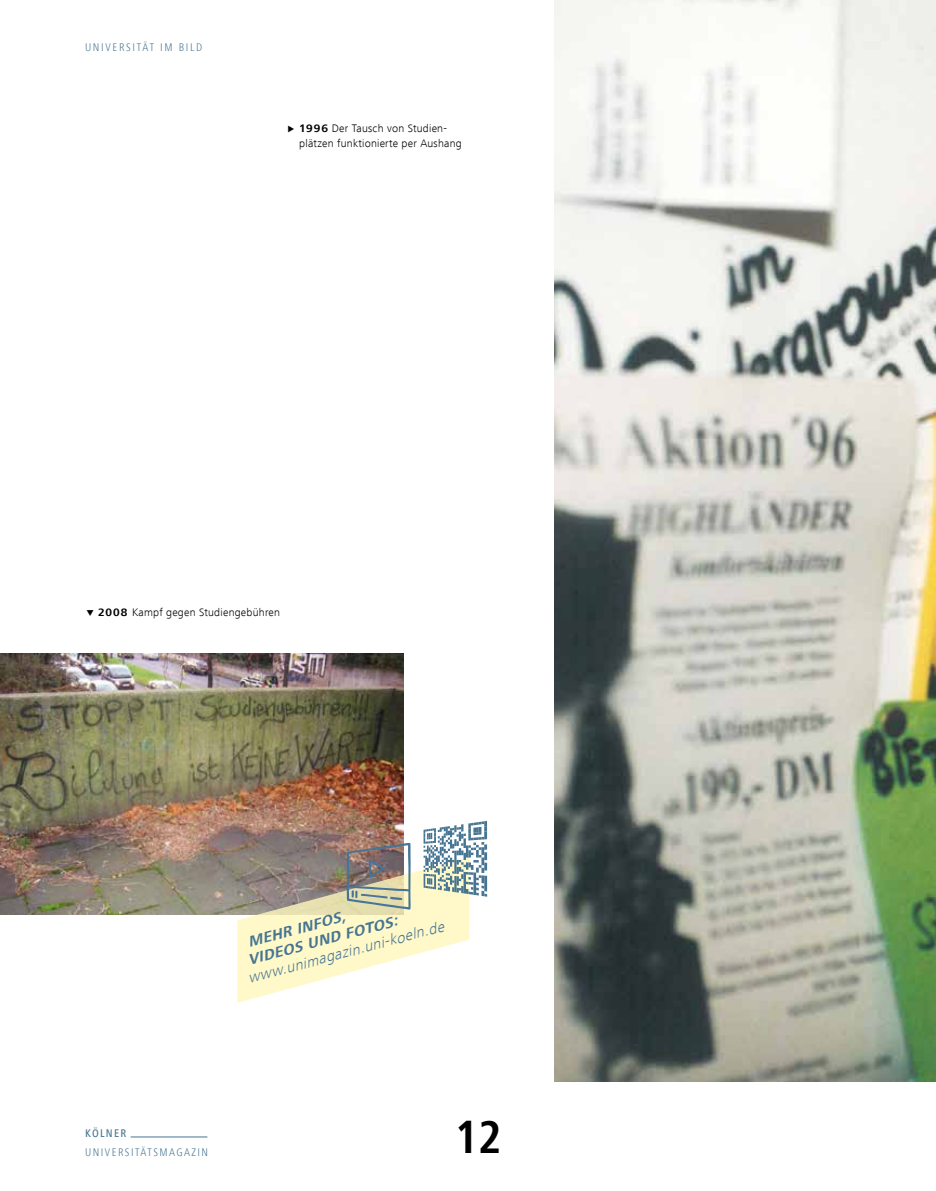
<style>
.page{position:relative;width:936px;height:1191px;background:#fff}
.page>*{position:absolute;margin:0;border:0;box-sizing:border-box;transform-origin:0 0}
.t1{font:700 condensed 48px "Frutiger Next LT";color:#000}
.t2{font:italic 300 15.3px "Frutiger Next LT";color:#467593}
.t3{font:italic 700 15.3px/17.5px "Frutiger Next LT";color:#467593}
.t4{font:300 condensed 11.4px "Frutiger Next LT";letter-spacing:.13em;color:#467593}
.t5{font:300 condensed 11.4px "Frutiger Next LT";letter-spacing:.15em;color:#467593}
.t6{font:500 condensed 11.4px "Frutiger Next LT";letter-spacing:.11em;color:#467593}
.t7{font:300 11.25px/14.9px "Frutiger Next LT";letter-spacing:.02em;color:#000}
.s1{font-weight:700}
</style>
<div class="page">
<img style="left:554px;top:0;width:381px;height:1081px">
<img style="left:0;top:653px;width:403px;height:261px">
<svg style="left:237px;top:821px;width:250px;height:181px"></svg>
<hr style="left:131px;top:1136px;width:76px;height:1px;background:#467593">
<p class="t5" style="left:85px;top:41px;width:119px">UNIVERSITÄT IM BILD</p>
<p class="t7" style="left:299px;top:121px;width:164px;text-indent:-13px">◆ <span class="s1">1996</span> Der Tausch von Studien&shy;plätzen funktionierte per Aushang</p>
<p class="t7" style="left:85px;top:605px;width:196px">▼ <span class="s1">2008</span> Kampf gegen Studiengebühren</p>
<h2 class="t3" style="left:241px;top:934px;width:156px;text-indent:5px;rotate:-15deg">MEHR INFOS,<br>VIDEOS UND FOTOS:</h2>
<h2 class="t2" style="left:246px;top:970px;width:204px;rotate:-15deg">www.unimagazin.uni-koeln.de</h2>
<p class="t6" style="left:85px;top:1127px;width:43px">KÖLNER</p>
<p class="t4" style="left:85px;top:1145px;width:125px">UNIVERSITÄTSMAGAZIN</p>
<h1 class="t1" style="left:455px;top:1110px;width:48px">12</h1>
</div>
